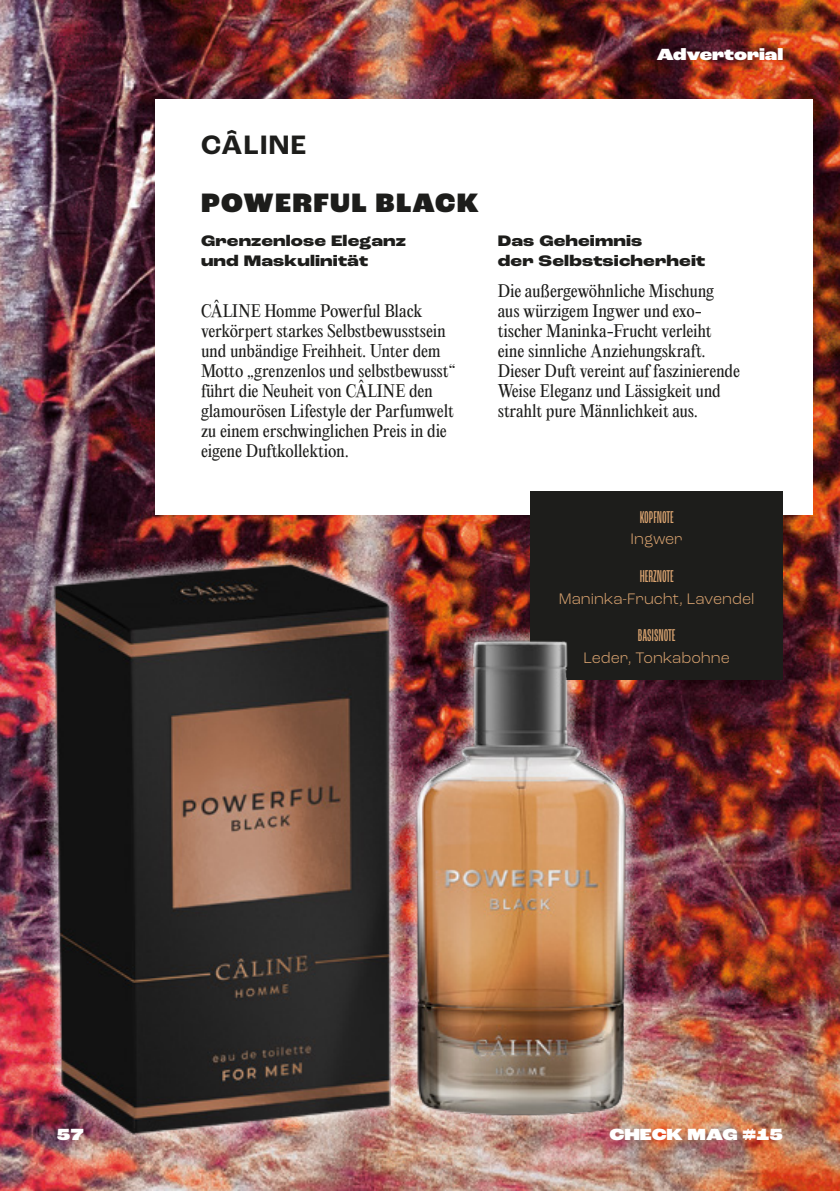
<style>
.page{position:relative;width:840px;height:1191px;background:#fff}
.page>*{position:absolute;margin:0;border:0;box-sizing:border-box;transform-origin:0 0}
.t1{font:900 28px "Roc Grotesk";letter-spacing:.05em;color:#1d1d1b}
.t2{font:700 28px "Roc Grotesk";letter-spacing:.05em;color:#1d1d1b}
.t3{font:extra-condensed 18px "Roc Grotesk";color:#dba470}
.t4{font:900 expanded 17px "Roc Grotesk";color:#fff}
.t5{font:16px/20px "Editorial New";letter-spacing:-.015em;color:#1d1d1b}
.t6{font:800 expanded 16px/20px "Roc Grotesk";letter-spacing:.01em;color:#1d1d1b}
.t7{font:300 16px "Roc Grotesk";color:#dba470}
</style>
<div class="page">
<img style="left:0;top:0;width:839px;height:1191px">
<div style="left:155px;top:99px;width:657px;height:415px;background:#fff"></div>
<img style="left:0;top:524px;width:34px;height:630px">
<img style="left:41px;top:547px;width:445px;height:604px">
<div style="left:530px;top:492px;width:252px;height:188px;background:#1d1d1b"></div>
<img style="left:486px;top:547px;width:160px;height:604px">
<p class="t4" style="left:656px;top:44px;width:128px">Advertorial</p>
<h1 class="t2" style="left:201px;top:128px;width:106px">CÂLINE</h1>
<h1 class="t1" style="left:201px;top:186px;width:279px">POWERFUL BLACK</h1>
<p class="t6" style="left:201px;top:231px;width:206px">Grenzenlose Eleganz und Maskulinität</p>
<p class="t5" style="left:201px;top:301px;width:256px">CÂLINE Homme Powerful Black verkörpert starkes Selbstbewusstsein und unbändige Freihheit. Unter dem Motto „grenzenlos und selbstbewusst“ führt die Neuheit von CÂLINE den glamourösen Lifestyle der Parfumwelt zu einem erschwinglichen Preis in die eigene Duftkollektion.</p>
<p class="t6" style="left:497px;top:231px;width:209px">Das Geheimnis<br>der Selbstsicherheit</p>
<p class="t5" style="left:497px;top:281px;width:243px">Die außergewöhnliche Mischung<br>aus würzigem Ingwer und exo&shy;tischer Maninka-Frucht verleiht eine -sinnliche Anziehungskraft.<br>Dieser Duft vereint auf faszinierende Weise Eleganz und Lässigkeit und strahlt pure Männlichkeit aus.</p>
<p class="t3" style="left:639px;top:507px;width:35px">KOPFNOTE</p>
<p class="t7" style="left:630px;top:529px;width:54px">Ingwer</p>
<p class="t3" style="left:639px;top:566px;width:36px">HERZNOTE</p>
<p class="t7" style="left:558px;top:588px;width:197px">Maninka-Frucht, Lavendel</p>
<p class="t3" style="left:637px;top:625px;width:39px">BASISNOTE</p>
<p class="t7" style="left:583px;top:648px;width:148px">Leder, Tonkabohne</p>
<p class="t4" style="left:57px;top:1124px;width:29px">57</p>
<p class="t4" style="left:609px;top:1124px;width:175px">CHECK MAG #15</p>
</div>
